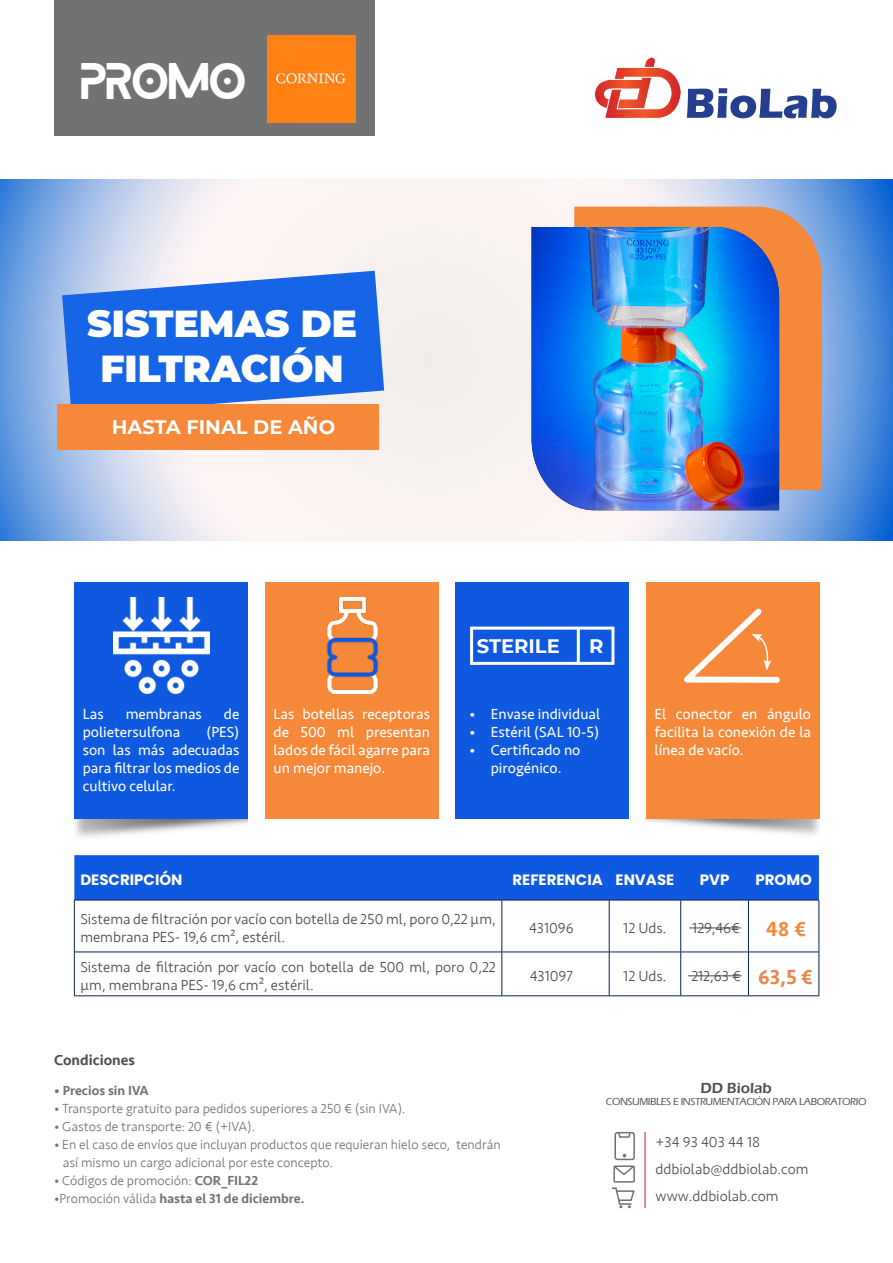
<style>
.page{position:relative;width:893px;height:1263px;background:#fff}
.page>*{position:absolute;margin:0;border:0;box-sizing:border-box;transform-origin:0 0}
.t1{font:45px "Blanka";color:#fff}
.t2{font:900 37.5px "Montserrat";color:#fff}
.t3{font:500 21px "Seravek";color:#ec8548}
.t4{font:500 21px "Seravek";color:#f68839}
.t5{font:700 19.5px "Montserrat";color:#fff}
.t6{font:15px/18px "Seravek";color:#fff;text-align:justify}
.t7{font:300 15px/18px "Seravek";color:#4a4a4a}
.t8{font:300 15px "Seravek";color:#4e4f50}
.t9{font:700 15px "Poppins";color:#fff}
.t10{font:500 15px "Seravek";color:#4e4f50}
.t11{font:600 15px "Eras ITC";color:#4e4f50}
.t12{font:300 13.5px "Seravek";color:#717271}
.t13{font:500 13.5px "Seravek";color:#717271}
.t14{font:500 10.5px "Eras ITC";letter-spacing:-.04em;color:#4e4f50}
.s1{font-weight:500}
.s2{font-weight:300}
</style>
<div class="page">
<img style="left:74px;top:818px;width:174px;height:19px">
<img style="left:645px;top:582px;width:174px;height:253px">
<div style="left:74px;top:583px;width:746px;height:235px;background:#fff"></div>
<svg style="left:0;top:179px;width:893px;height:361px"></svg>
<div style="left:74px;top:855px;width:745px;height:45px;background:#0f59e0"></div>
<hr style="left:74px;top:900px;width:428px;height:1px;background:#0a2452">
<hr style="left:502px;top:900px;width:107px;height:1px;background:#0a2452">
<hr style="left:609px;top:900px;width:72px;height:1px;background:#0a2452">
<hr style="left:681px;top:900px;width:67px;height:1px;background:#0a2452">
<hr style="left:748px;top:900px;width:71px;height:1px;background:#0a2452">
<hr style="left:74px;top:900px;width:1px;height:52px;background:#0a2452">
<hr style="left:502px;top:900px;width:1px;height:52px;background:#0a2452">
<hr style="left:609px;top:900px;width:1px;height:52px;background:#0a2452">
<hr style="left:680px;top:900px;width:1px;height:52px;background:#0a2452">
<hr style="left:748px;top:900px;width:1px;height:52px;background:#0a2452">
<hr style="left:819px;top:900px;width:1px;height:52px;background:#0a2452">
<hr style="left:74px;top:952px;width:428px;height:1px;background:#0a2452">
<hr style="left:74px;top:952px;width:1px;height:44px;background:#0a2452">
<hr style="left:502px;top:952px;width:107px;height:1px;background:#0a2452">
<hr style="left:502px;top:952px;width:1px;height:44px;background:#0a2452">
<hr style="left:609px;top:952px;width:72px;height:1px;background:#0a2452">
<hr style="left:609px;top:952px;width:1px;height:44px;background:#0a2452">
<hr style="left:681px;top:952px;width:67px;height:1px;background:#0a2452">
<hr style="left:680px;top:952px;width:1px;height:44px;background:#0a2452">
<hr style="left:748px;top:952px;width:71px;height:1px;background:#0a2452">
<hr style="left:748px;top:952px;width:1px;height:44px;background:#0a2452">
<hr style="left:819px;top:952px;width:1px;height:44px;background:#0a2452">
<hr style="left:74px;top:995px;width:428px;height:1px;background:#0a2452">
<hr style="left:502px;top:995px;width:107px;height:1px;background:#0a2452">
<hr style="left:609px;top:995px;width:72px;height:1px;background:#0a2452">
<hr style="left:681px;top:995px;width:67px;height:1px;background:#0a2452">
<hr style="left:748px;top:995px;width:71px;height:1px;background:#0a2452">
<hr style="left:689px;top:928px;width:52px;height:1px;background:#4a4a4a">
<hr style="left:688px;top:975px;width:54px;height:1px;background:#4a4a4a">
<div style="left:54px;top:0;width:321px;height:135px;background:#717271"></div>
<img style="left:268px;top:35px;width:87px;height:88px">
<svg style="left:62px;top:271px;width:322px;height:144px;background:#3276e7"></svg>
<div style="left:57px;top:404px;width:322px;height:45px;background:#f68839"></div>
<div style="left:265px;top:583px;width:174px;height:236px;background:#f68839"></div>
<div style="left:455px;top:583px;width:174px;height:236px;background:#0f59e0"></div>
<div style="left:74px;top:582px;width:174px;height:236px;background:#0f59e0"></div>
<div style="left:646px;top:583px;width:174px;height:236px;background:#f68839"></div>
<img style="left:326px;top:598px;width:53px;height:96px">
<img style="left:113px;top:598px;width:96px;height:96px">
<div style="left:470px;top:627px;width:144px;height:38px;border:3px solid #fff"></div>
<hr style="left:577px;top:628px;width:3px;height:36px;background:#fff">
<svg style="left:574px;top:207px;width:248px;height:283px;background:#ee8943"></svg>
<img style="left:531px;top:227px;width:248px;height:283px">
<svg style="left:684px;top:608px;width:96px;height:75px"></svg>
<hr style="left:645px;top:1132px;width:1px;height:76px;background:#d10e40">
<div style="left:613px;top:1165px;width:22px;height:17px;border:2px solid #717271"></div>
<svg style="left:613px;top:1165px;width:22px;height:11px"></svg>
<svg style="left:611px;top:1187px;width:24px;height:21px"></svg>
<div style="left:614px;top:1132px;width:21px;height:28px;border:2px solid #717271;border-radius:2px"></div>
<svg style="left:617px;top:1131px;width:15px;height:7px"></svg>
<svg style="left:594px;top:57px;width:243px;height:62px"></svg>
<p class="t1" style="left:81px;top:57px;width:167px">PROMO</p>
<p class="t2" style="left:87px;top:295px;width:271px">SISTEMAS DE</p>
<p class="t2" style="left:100px;top:340px;width:245px">FILTRACIÓN</p>
<p class="t5" style="left:112px;top:413px;width:225px">HASTA FINAL DE AÑO</p>
<p class="t5" style="left:477px;top:631px;width:84px">STERILE</p>
<p class="t5" style="left:589px;top:631px;width:16px">R</p>
<p class="t6" style="left:83px;top:705px;width:22px">Las</p>
<p class="t6" style="left:126px;top:705px;width:78px">membranas</p>
<p class="t6" style="left:224px;top:705px;width:17px">de</p>
<p class="t6" style="left:83px;top:723px;width:99px">polietersulfona</p>
<p class="t6" style="left:83px;top:723px;width:158px;text-indent:124px">(PES) son las más adecuadas para filtrar los medios de cultivo celular.</p>
<p class="t6" style="left:273px;top:705px;width:158px">Las botellas receptoras de 500 ml presentan lados de fácil agarre para un mejor manejo.</p>
<p class="t6" style="left:654px;top:705px;width:158px">El conector en ángulo facilita la conexión de la línea de vacío.</p>
<p class="t6" style="left:470px;top:705px;width:132px">• Envase individual</p>
<p class="t6" style="left:470px;top:723px;width:131px">• Estéril (SAL 10-5)</p>
<p class="t6" style="left:470px;top:741px;width:112px;text-align:center">• Certificado no pirogénico.</p>
<p class="t9" style="left:80px;top:871px;width:104px">DESCRIPCIÓN</p>
<p class="t9" style="left:512px;top:871px;width:92px">REFERENCIA</p>
<p class="t9" style="left:616px;top:871px;width:60px">ENVASE</p>
<p class="t9" style="left:700px;top:871px;width:31px">PVP</p>
<p class="t9" style="left:755px;top:871px;width:58px">PROMO</p>
<p class="t7" style="left:80px;top:910px;width:417px">Sistema de filtración por vacío con botella de 250 ml, poro 0,22 µm, membrana PES- 19,6 cm², estéril.</p>
<p class="t7" style="left:529px;top:919px;width:46px">431096</p>
<p class="t7" style="left:623px;top:919px;width:45px">12 Uds.</p>
<p class="t7" style="left:692px;top:919px;width:49px">129,46€</p>
<p class="t4" style="left:766px;top:916px;width:42px">48 €</p>
<p class="t7" style="left:80px;top:958px;width:417px">Sistema de filtración por vacío con botella de 500 ml, poro 0,22 µm, membrana PES- 19,6 cm², estéril.</p>
<p class="t7" style="left:530px;top:967px;width:45px">431097</p>
<p class="t7" style="left:623px;top:967px;width:45px">12 Uds.</p>
<p class="t7" style="left:691px;top:967px;width:51px">212,63 €</p>
<p class="t3" style="left:758px;top:963px;width:56px">63,5 €</p>
<p class="t10" style="left:54px;top:1051px;width:82px">Condiciones</p>
<p class="t13" style="left:54px;top:1082px;width:96px">• Precios sin IVA</p>
<p class="t12" style="left:54px;top:1101px;width:353px">• Transporte gratuito para pedidos superiores a 250 € (sin IVA).</p>
<p class="t12" style="left:54px;top:1119px;width:203px">• Gastos de transporte: 20 € (+IVA).</p>
<p class="t12" style="left:54px;top:1137px;width:448px">• En el caso de envíos que incluyan productos que requieran hielo seco, tendrán</p>
<p class="t12" style="left:63px;top:1155px;width:272px">así mismo un cargo adicional por este concepto.</p>
<p class="t12" style="left:54px;top:1173px;width:206px">• Códigos de promoción: <span class="s1">COR_FIL22</span></p>
<p class="t13" style="left:54px;top:1190px;width:252px"><span class="s2">•Promoción válida</span> hasta el 31 de diciembre.</p>
<p class="t11" style="left:700px;top:1079px;width:73px">DD Biolab</p>
<p class="t14" style="left:606px;top:1096px;width:262px">CONSUMIBLES E INSTRUMENTACIÓN PARA LABORATORIO</p>
<p class="t8" style="left:655px;top:1133px;width:106px">+34 93 403 44 18</p>
<p class="t8" style="left:655px;top:1160px;width:155px">ddbiolab@ddbiolab.com</p>
<p class="t8" style="left:655px;top:1187px;width:125px">www.ddbiolab.com</p>
</div>
